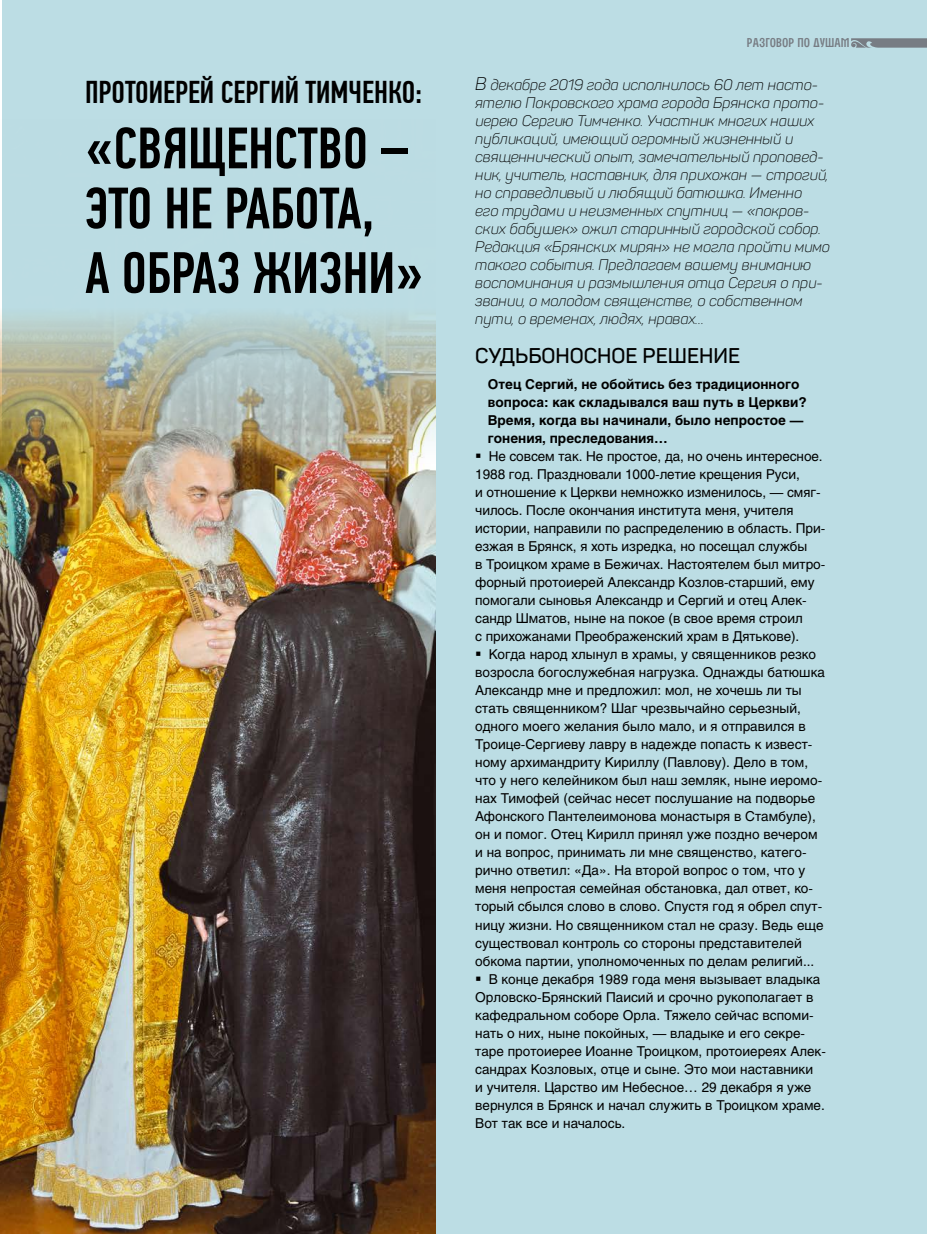
<style>
.page{position:relative;width:927px;height:1234px;background:#fff}
.page>*{position:absolute;margin:0;border:0;box-sizing:border-box;transform-origin:0 0}
.t1{font:500 58.5px/62.2px "PF Din Text Comp Pro";color:#000}
.t2{font:500 31.5px "PF Din Text Comp Pro";color:#000}
.t3{font:600 21px "Panton";color:#000}
.t4{font:italic 300 15px/18px "Panton";color:#000}
.t5{font:13.5px/18px "Helios C";color:#000}
.t6{font:700 13.5px/18px "Helios C";color:#000}
.t7{font:12.75px "Parangon 410 C";letter-spacing:.01em;color:#777c83}
.s1{font-size:18px}
</style>
<div class="page">
<div style="left:2px;top:0;width:925px;height:1233px;background:#bcdde4"></div>
<img style="left:0;top:314px;width:436px;height:919px">
<svg style="left:851px;top:38px;width:76px;height:10px"></svg>
<h2 class="t2" style="left:85px;top:74px;width:338px">ПРОТОИЕРЕЙ СЕРГИЙ ТИМЧЕНКО:</h2>
<h1 class="t1" style="left:85px;top:118px;width:340px">«СВЯЩЕНСТВО –<br>ЭТО НЕ РАБОТА,<br>А ОБРАЗ ЖИЗНИ»</h1>
<p class="t7" style="left:747px;top:36px;width:104px">РАЗГОВОР ПО ДУШАМ</p>
<p class="t4" style="left:475px;top:76px;width:356px"><span class="s1">В</span> декабре 2019 года исполнилось 60 лет насто&shy;ятелю Покровского храма города Брянска прото&shy;иерею Сергию Тимченко. Участник многих наших публикаций, имеющий огромный жизненный и священнический опыт, замечательный проповед&shy;ник, учитель, наставник, для прихожан — строгий, но справедливый и любящий батюшка. Именно<br>его трудами и неизменных спутниц — «покров&shy;ских бабушек» ожил старинный городской собор.<br>Редакция «Брянских мирян» не могла пройти мимо такого события. Предлагаем вашему вниманию воспоминания и размышления отца Сергия о при&shy;звании, о молодом священстве, о собственном пути, о временах, людях, нравах…</p>
<h3 class="t3" style="left:475px;top:342px;width:267px">СУДЬБОНОСНОЕ РЕШЕНИЕ</h3>
<p class="t6" style="left:488px;top:375px;width:320px">Отец Сергий, не обойтись без традиционного вопроса: как складывался ваш путь в Церкви?<br>Время, когда вы начинали, было непростое — гонения, преследования…</p>
<p class="t5" style="left:475px;top:447px;width:352px">▪ Не совсем так. Не простое, да, но очень интересное.<br>1988 год. Праздновали 1000-летие крещения Руси,<br>и отношение к Церкви немножко изменилось, — смяг&shy;чилось. После окончания института меня, учителя истории, направили по распределению в область. При&shy;езжая в Брянск, я хоть изредка, но посещал службы<br>в Троицком храме в Бежичах. Настоятелем был митро&shy;форный протоиерей Александр Козлов-старший, ему помогали сыновья Александр и Сергий и отец Алек&shy;сандр Шматов, ныне на покое (в свое время строил<br>с прихожанами Преображенский храм в Дятькове).</p>
<p class="t5" style="left:475px;top:645px;width:351px">▪ Когда народ хлынул в храмы, у священников резко возросла богослужебная нагрузка. Однажды батюшка Александр мне и предложил: мол, не хочешь ли ты стать священником? Шаг чрезвычайно серьезный, одного моего желания было мало, и я отправился в Троице-Сергиеву лавру в надежде попасть к извест&shy;ному архимандриту Кириллу (Павлову). Дело в том, что у него келейником был наш земляк, ныне иеромо&shy;нах Тимофей (сейчас несет послушание на подворье Афонского Пантелеимонова монастыря в Стамбуле), он и помог. Отец Кирилл принял уже поздно вечером и на вопрос, принимать ли мне священство, катего&shy;рично ответил: «Да». На второй вопрос о том, что у меня непростая семейная обстановка, дал ответ, ко&shy;торый сбылся слово в слово. Спустя год я обрел спут&shy;ницу жизни. Но священником стал не сразу. Ведь еще существовал контроль со стороны представителей обкома партии, уполномоченных по делам религий...</p>
<p class="t5" style="left:475px;top:969px;width:352px">▪ В конце декабря 1989 года меня вызывает владыка Орловско-Брянский Паисий и срочно рукополагает в кафедральном соборе Орла. Тяжело сейчас вспоми&shy;нать о них, ныне покойных, — владыке и его секре&shy;таре протоиерее Иоанне Троицком, протоиереях Алек&shy;сандрах Козловых, отце и сыне. Это мои наставники<br>и учителя. Царство им Небесное… 29 декабря я уже вернулся в Брянск и начал служить в Троицком храме.<br>Вот так все и началось.</p>
</div>
